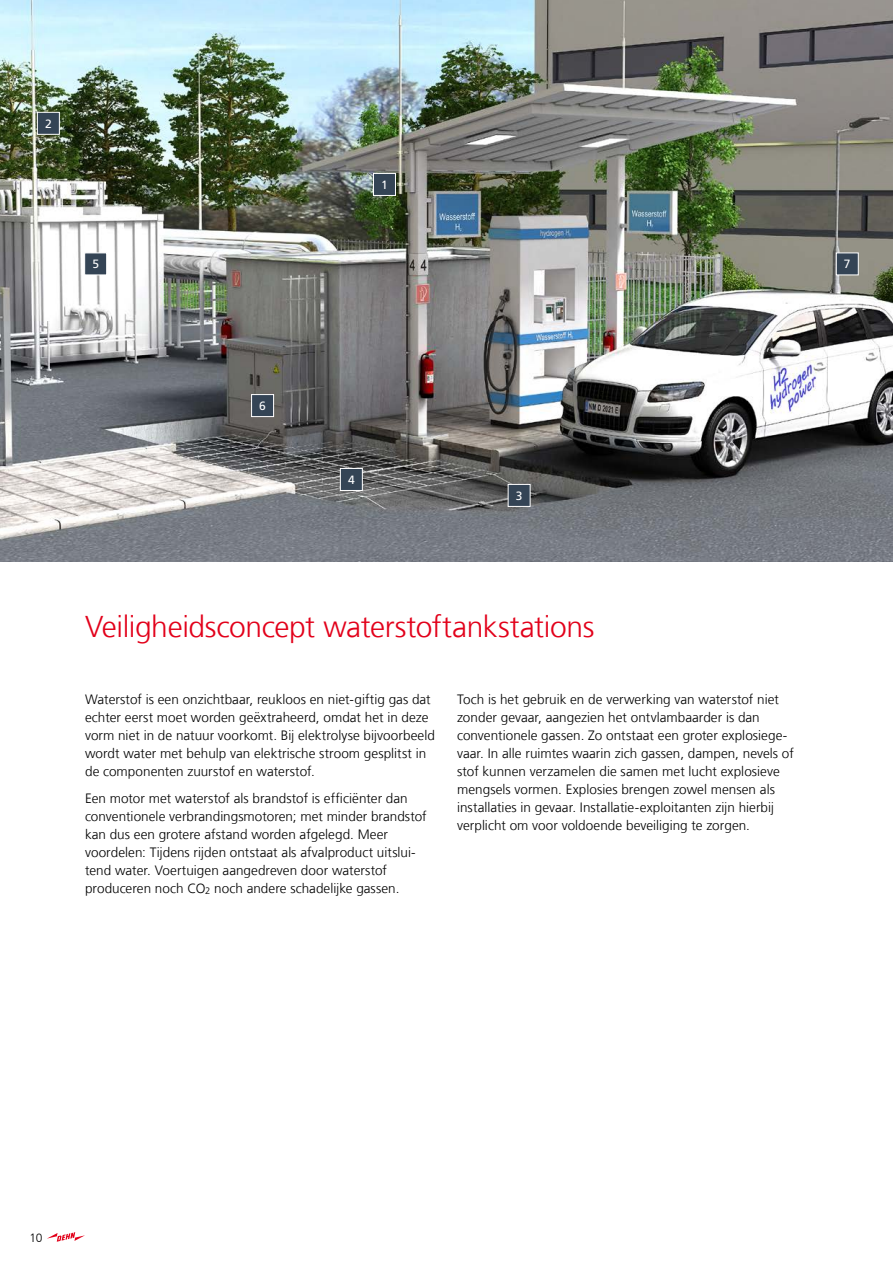
<style>
.page{position:relative;width:893px;height:1263px;background:#fff}
.page>*{position:absolute;margin:0;border:0;box-sizing:border-box;transform-origin:0 0}
.t1{font:300 30px "Frutiger LT Com";letter-spacing:-.015em;color:#e2001a}
.t2{font:300 13.5px/18px "Frutiger LT Com";letter-spacing:.005em;color:#000}
.t3{font:12px "Frutiger LT Com";color:#fff}
.t4{font:300 12px "Frutiger LT Com";color:#000}
</style>
<div class="page">
<img style="left:0;top:0;width:893px;height:561px">
<svg style="left:251px;top:394px;width:23px;height:23px"></svg>
<svg style="left:84px;top:252px;width:23px;height:24px"></svg>
<svg style="left:37px;top:112px;width:23px;height:23px"></svg>
<svg style="left:373px;top:173px;width:23px;height:23px"></svg>
<svg style="left:340px;top:468px;width:23px;height:23px"></svg>
<svg style="left:507px;top:484px;width:24px;height:23px"></svg>
<svg style="left:835px;top:252px;width:24px;height:24px"></svg>
<svg style="left:47px;top:1232px;width:38px;height:10px"></svg>
<p class="t3" style="left:45px;top:117px;width:8px">2</p>
<p class="t3" style="left:92px;top:257px;width:8px">5</p>
<p class="t3" style="left:381px;top:178px;width:8px">1</p>
<p class="t3" style="left:844px;top:257px;width:8px">7</p>
<p class="t3" style="left:259px;top:399px;width:8px">6</p>
<p class="t3" style="left:348px;top:473px;width:8px">4</p>
<p class="t3" style="left:516px;top:489px;width:8px">3</p>
<h1 class="t1" style="left:85px;top:610px;width:511px">Veiligheidsconcept waterstoftankstations</h1>
<p class="t2" style="left:85px;top:691px;width:351px">Waterstof is een onzichtbaar, reukloos en niet-giftig gas dat echter eerst moet worden geëxtraheerd, omdat het in deze vorm niet in de natuur voorkomt. Bij elektrolyse bijvoorbeeld wordt water met behulp van elektrische stroom gesplitst in de componenten zuurstof en waterstof.</p>
<p class="t2" style="left:85px;top:789px;width:343px">Een motor met waterstof als brandstof is efficiënter dan conventionele verbrandingsmotoren; met minder brandstof kan dus een grotere afstand worden afgelegd. Meer voordelen: Tijdens rijden ontstaat als afvalproduct uitslui&shy;tend water. Voertuigen aangedreven door waterstof produceren noch CO<sub>2</sub> noch andere schadelijke gassen.</p>
<p class="t2" style="left:457px;top:691px;width:338px">Toch is het gebruik en de verwerking van waterstof niet zonder gevaar, aangezien het ontvlambaarder is dan conventionele gassen. Zo ontstaat een groter explosiege&shy;vaar. In alle ruimtes waarin zich gassen, dampen, nevels of stof kunnen verzamelen die samen met lucht explosieve mengsels vormen. Explosies brengen zowel mensen als installaties in gevaar. Installatie-exploitanten zijn hierbij verplicht om voor voldoende beveiliging te zorgen.</p>
<p class="t4" style="left:30px;top:1230px;width:14px">10</p>
</div>
